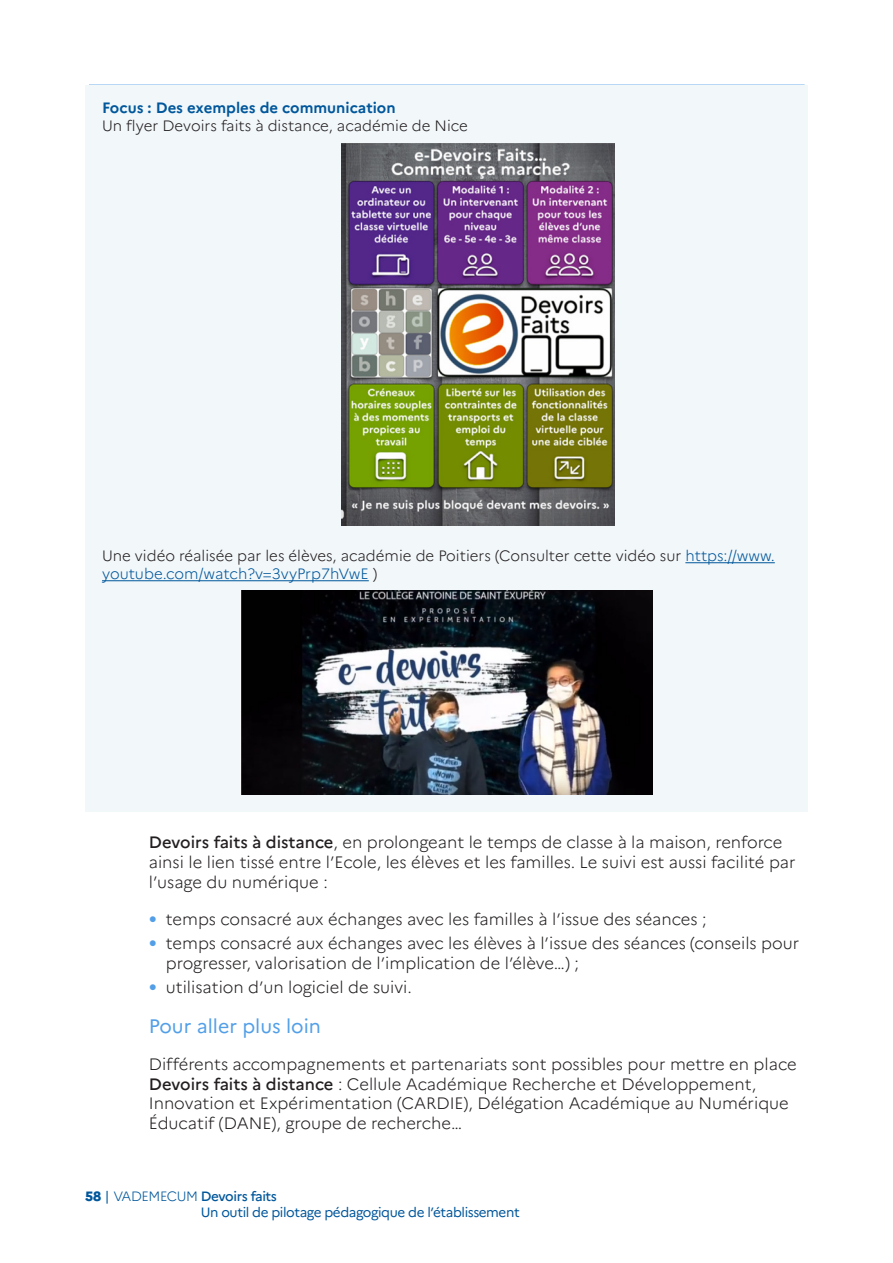
<style>
.page{position:relative;width:893px;height:1263px;background:#fff}
.page>*{position:absolute;margin:0;border:0;box-sizing:border-box;transform-origin:0 0}
.Titre_3{font:19.5px "Marianne";color:#529fe8}
.Texte_courant{font:300 16.5px/19.8px "Marianne";color:#231f20}
.Texte_Encadré{font:300 15px/18px "Marianne";color:#231f20}
.Titre_encadré{font:700 15px "Marianne";color:#00579b}
.t1{font:13.5px/16.2px "Marianne";letter-spacing:-.03em;color:#00579b}
.s1{color:#00579b}
.s2{font-weight:500}
.s3{font-family:"Arial";font-weight:400;font-size:13.5px;color:#529fe8}
.s4{font-weight:800}
.s5{font-weight:300}
</style>
<div class="page">
<div style="left:85px;top:85px;width:723px;height:726px;background:#f2f7fa"></div>
<hr style="left:685px;top:562px;width:90px;height:1px;background:#00579b">
<hr style="left:102px;top:580px;width:267px;height:1px;background:#00579b">
<img style="left:342px;top:143px;width:273px;height:383px">
<img style="left:241px;top:590px;width:412px;height:204px">
<p class="Titre_encadré" style="left:102px;top:99px;width:295px">Focus : Des exemples de communication</p>
<p class="Texte_Encadré" style="left:102px;top:117px;width:367px">Un flyer Devoirs faits à distance, académie de Nice</p>
<p class="Texte_Encadré" style="left:102px;top:546px;width:674px">Une vidéo réalisée par les élèves, académie de Poitiers (Consulter cette vidéo sur <span class="s1">https://www. youtube.com/watch?v=3vyPrp7hVwE</span> )</p>
<p class="Texte_courant" style="left:149px;top:832px;width:648px"><span class="s2">Devoirs faits à distance</span>, en prolongeant le temps de classe à la maison, renforce ainsi le lien tissé entre l’Ecole, les élèves et les familles. Le suivi est aussi facilité par l’usage du numérique :</p>
<p class="Texte_courant" style="left:149px;top:909px;width:559px"><span class="s3">●</span> temps consacré aux échanges avec les familles à l’issue des séances ;</p>
<p class="Texte_courant" style="left:166px;top:933px;width:635px;text-indent:-17px"><span class="s3">●</span> temps consacré aux échanges avec les élèves à l’issue des séances (conseils pour progresser, valorisation de l’implication de l’élève…) ;</p>
<p class="Texte_courant" style="left:149px;top:977px;width:265px"><span class="s3">●</span> utilisation d’un logiciel de suivi.</p>
<p class="Titre_3" style="left:149px;top:1014px;width:174px">Pour aller plus loin</p>
<p class="Texte_courant" style="left:149px;top:1054px;width:649px">Différents accompagnements et partenariats sont possibles pour mettre en place <span class="s2">Devoirs faits à distance</span> : Cellule Académique Recherche et Développement, Innovation et Expérimentation (CARDIE), Délégation Académique au Numérique Éducatif (DANE), groupe de recherche…</p>
<p class="t1" style="left:201px;top:1188px;width:320px;text-indent:-116px"><span class="s4">58</span> | <span class="s5">VADEMECUM</span> <span class="s2">Devoirs faits<br></span>Un outil de pilotage pédagogique de l’établissement</p>
</div>
